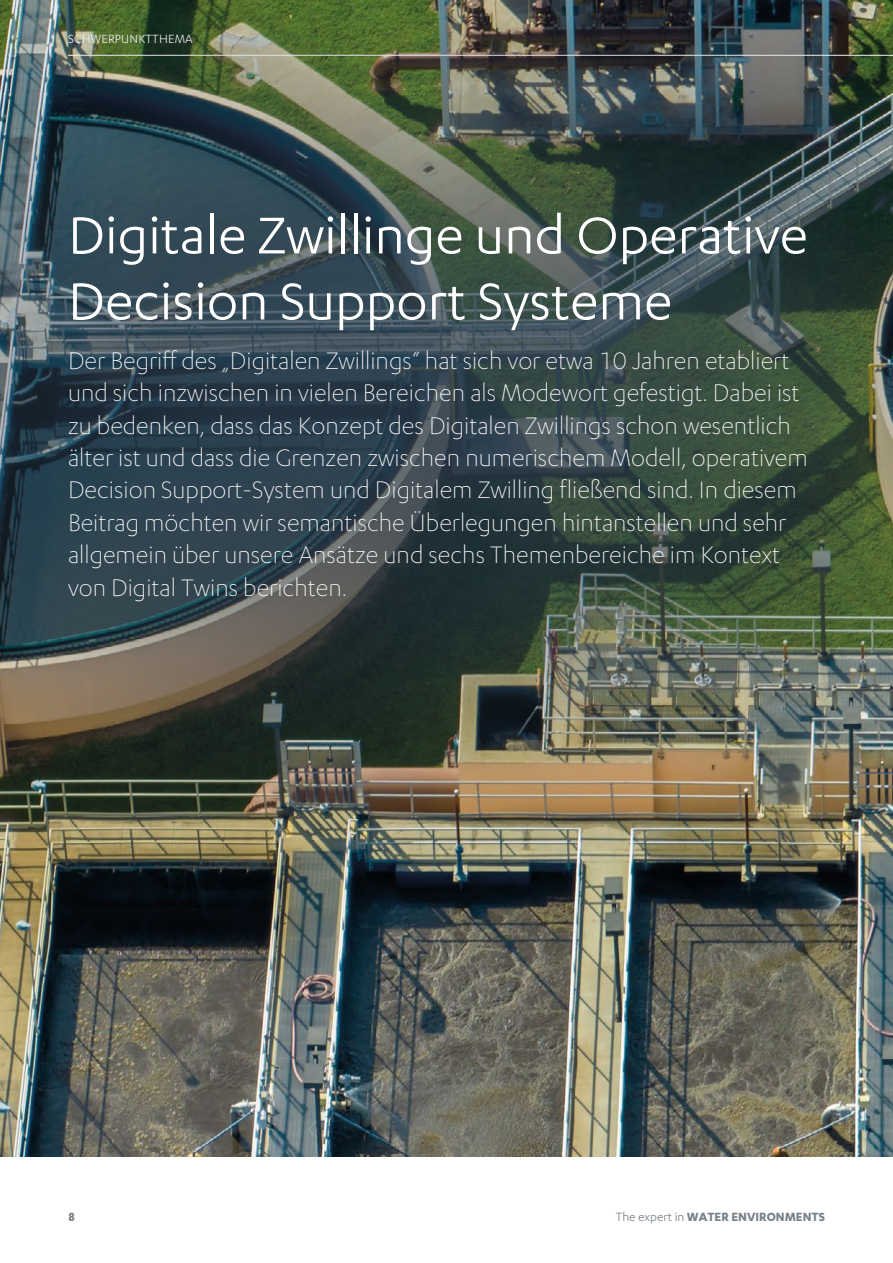
<style>
.page{position:relative;width:893px;height:1263px;background:#fff}
.page>*{position:absolute;margin:0;border:0;box-sizing:border-box;transform-origin:0 0}
.t1{font:60px/66px "Karbon DHI";color:#fff}
.t2{font:300 27px/32.4px "Karbon DHI";color:#fff}
.t3{font:700 13.5px "Karbon DHI";color:#798189}
.t4{font:13.5px "Karbon DHI";letter-spacing:.015em;color:#fff}
.s1{font-weight:400}
</style>
<div class="page">
<img style="left:0;top:920px;width:893px;height:236px">
<div style="left:0;top:0;width:893px;height:920px;background:#2b3d4e;opacity:.8"></div>
<p class="t4" style="left:68px;top:32px;width:126px">SCHWERPUNKTTHEMA</p>
<h1 class="t1" style="left:68px;top:201px;width:741px">Digitale Zwillinge und Operative<br>Decision Support Systeme</h1>
<p class="t2" style="left:68px;top:344px;width:741px">Der Begriff des „Digitalen Zwillings“ hat sich vor etwa 10 Jahren etabliert und sich inzwischen in vielen Bereichen als Modewort gefestigt. Dabei ist zu bedenken, dass das Konzept des Digitalen Zwillings schon wesentlich älter ist und dass die Grenzen zwischen numerischem Modell, operativem Decision Support-System und Digitalem Zwilling fließend sind. In diesem Beitrag möchten wir semantische Überlegungen hintanstellen und sehr allgemein über unsere Ansätze und sechs Themenbereiche im Kontext von Digital Twins berichten.</p>
<p class="t3" style="left:68px;top:1209px;width:9px">8</p>
<p class="t3" style="left:616px;top:1209px;width:210px"><span class="s1">The expert in</span> WATER ENVIRONMENTS</p>
</div>
